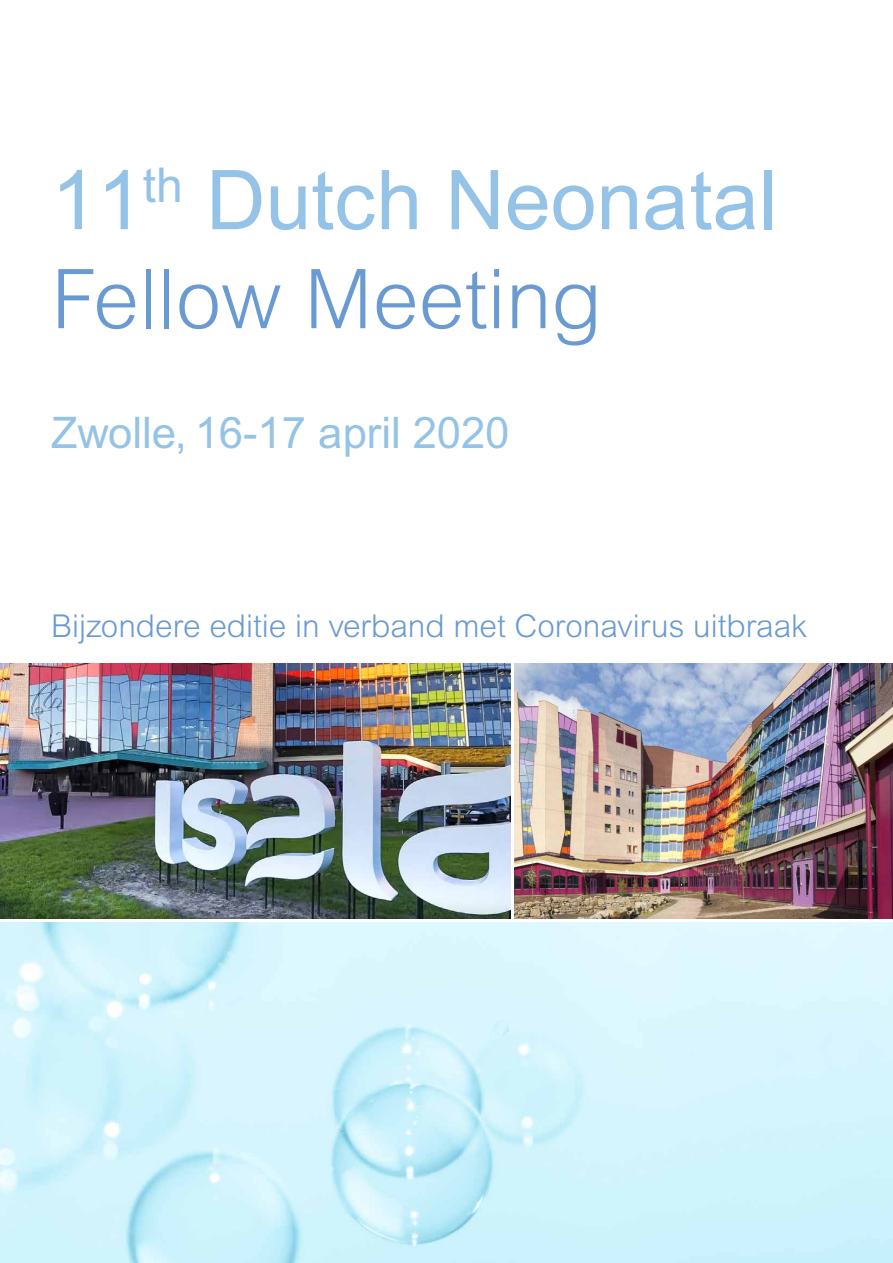
<style>
.page{position:relative;width:893px;height:1263px;background:#fff}
.page>*{position:absolute;margin:0;border:0;box-sizing:border-box;transform-origin:0 0}
.t1{font:82.5px "Arial";color:#94c3e7}
.t2{font:300 82.5px "Arial MT Std";color:#699ad2}
.t3{font:43.5px "Arial";color:#94c3e7}
.t4{font:300 31.5px "Arial MT Std";color:#699ad2}
</style>
<div class="page">
<img style="left:0;top:923px;width:893px;height:340px">
<img style="left:0;top:663px;width:510px;height:255px">
<img style="left:514px;top:663px;width:379px;height:255px">
<h1 class="t1" style="left:51px;top:153px;width:727px">11<sup>th</sup> Dutch Neonatal</h1>
<h1 class="t2" style="left:51px;top:252px;width:552px">Fellow Meeting</h1>
<h2 class="t3" style="left:51px;top:408px;width:460px">Zwolle, 16-17 april 2020</h2>
<p class="t4" style="left:51px;top:608px;width:757px">Bijzondere editie in verband met Coronavirus uitbraak</p>
</div>
